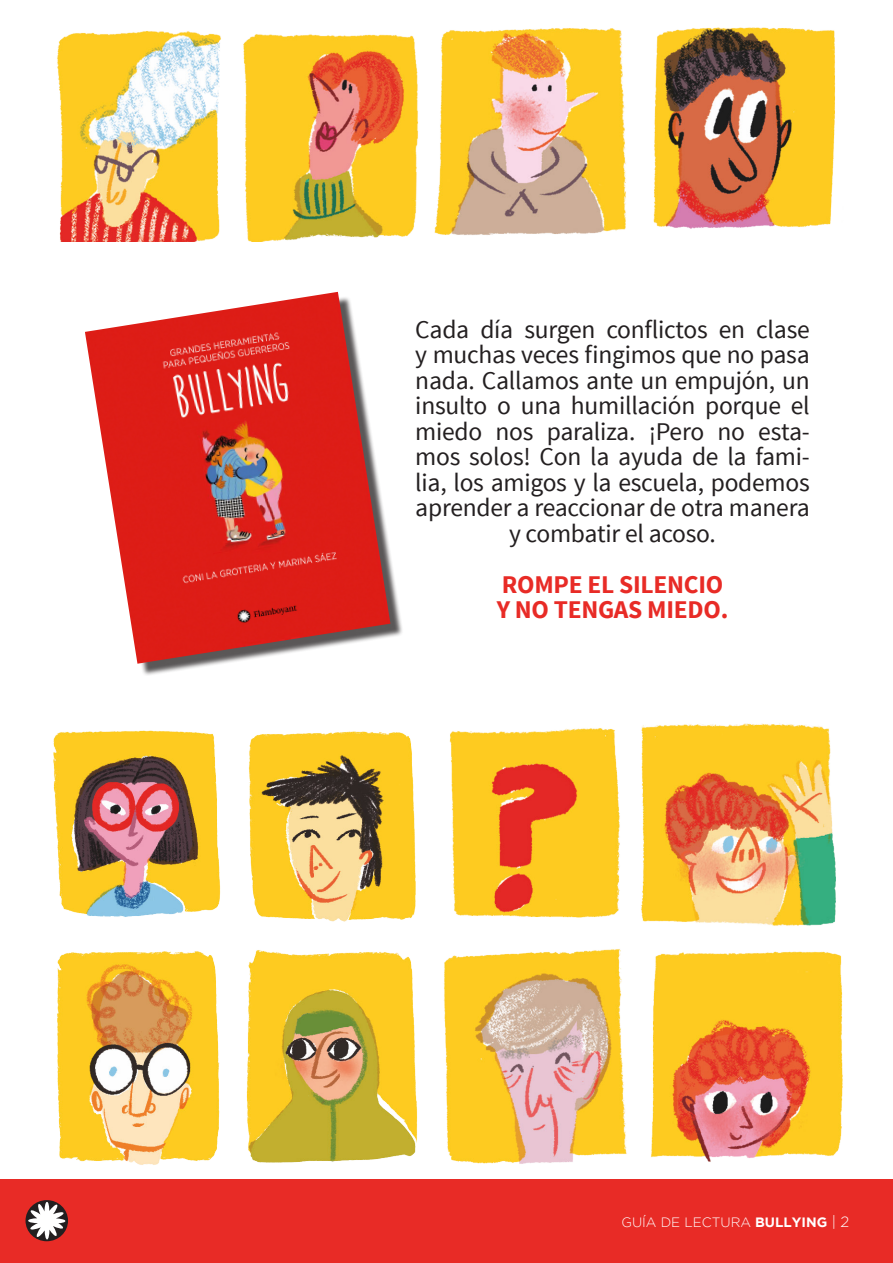
<style>
.page{position:relative;width:893px;height:1263px;background:#fff}
.page>*{position:absolute;margin:0;border:0;box-sizing:border-box;transform-origin:0 0}
.text{font:25.5px/25.5px "Source Sans Pro";letter-spacing:-.01em;color:#231f20;text-align:center}
.text-2{font:700 25.5px/25.5px "Source Sans Pro";letter-spacing:-.01em;color:#e82b26}
.t1{font:300 13.5px "Gotham";color:#fff}
.s1{font-weight:700}
.s2{font-size:15px}
</style>
<div class="page">
<div style="left:0;top:1179px;width:893px;height:84px;background:#e82b26"></div>
<div style="left:26px;top:1200px;width:42px;height:41px;background:#231f20;border-radius:50%"></div>
<svg style="left:28px;top:1202px;width:37px;height:37px"></svg>
<img style="left:53px;top:27px;width:790px;height:1138px">
<div style="left:9px;top:242px;width:854px;height:472px;background:#fff"></div>
<div style="left:89px;top:296px;width:314px;height:381px;background:#231f20;opacity:.75"></div>
<img style="left:85px;top:292px;width:305px;height:372px">
<p class="text" style="left:415px;top:317px;width:396px">Cada día surgen conflictos en clase y muchas veces fingimos que no pasa nada. Callamos ante un empujón, un insulto o una humillación porque el miedo nos paraliza. ¡Pero no esta&shy;mos solos! Con la ayuda de la fami&shy;lia, los amigos y la escuela, podemos aprender a reaccionar de otra manera y combatir el acoso.</p>
<p class="text-2" style="left:497px;top:572px;width:233px">ROMPE EL SILENCIO<br>Y NO TENGAS MIEDO.</p>
<p class="t1" style="left:621px;top:1215px;width:230px">GUÍA DE LECTURA <span class="s1">BULLYING</span> <span class="s2">| 2</span></p>
</div>
